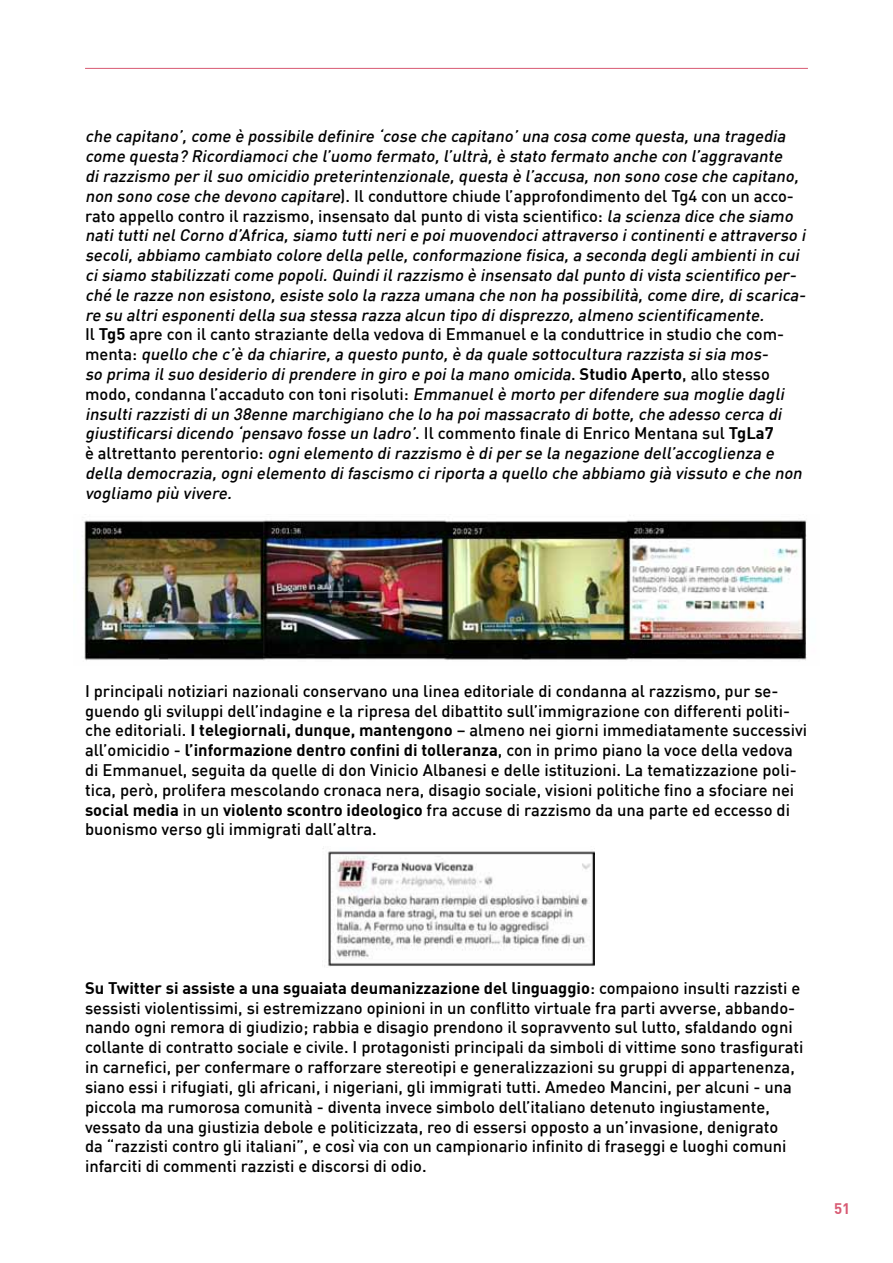
<style>
.page{position:relative;width:893px;height:1263px;background:#fff}
.page>*{position:absolute;margin:0;border:0;box-sizing:border-box;transform-origin:0 0}
.t1{font:italic 500 16.5px/19.8px "DIN";letter-spacing:-.225em;color:#000}
.t2{font:500 16.5px/19.8px "DIN";color:#000}
.t3{font:700 15px "DIN";color:#d85a73}
.s1{font-style:normal}
.s2{font-weight:700;font-style:normal}
.s3{font-weight:700}
</style>
<div class="page">
<hr style="left:85px;top:68px;width:723px;height:1px;background:#d85a73">
<img style="left:323px;top:848px;width:271px;height:119px">
<img style="left:84px;top:520px;width:723px;height:141px">
<p class="t1" style="left:85px;top:126px;width:726px">che capitano’,come è possibile definire ‘cose che capitano’una cosa come questa,una tragedia come questa? Ricordiamociche l’uomo fermato,l’ultrà,è stato fermato anche con l’aggravante dirazzismo per ilsuo omicidio preterintenzionale,questa è l’accusa,non sono cose che capitano, non sono cose che devono capitare<span class="s1">). Il conduttore chiude l’approfondimento del Tg4 con un acco&shy;rato appello contro il razzismo, insensato dal punto di vista scientifico:</span> la scienza dice che siamo natituttinelCorno d’Africa,siamo tuttinerie poimuovendociattraverso icontinentie attraverso i secoli,abbiamo cambiato colore della pelle,conformazione fisica,a seconda degliambientiin cui cisiamo stabilizzaticome popoli.Quindiilrazzismo è insensato dalpunto divista scientifico per&shy;ché le razze non esistono,esiste solo la razza umana che non ha possibilità,come dire,discarica&shy;re su altriesponentidella sua stessa razza alcun tipo didisprezzo,almeno scientificamente.<br><span class="s1">Il</span> <span class="s2">Tg5</span> <span class="s1">apre con il canto straziante della vedova di Emmanuel e la conduttrice in studio che com-<br>m e n t a :</span> quello che c’è da chiarire,a questo punto,è da quale sottocultura razzista sisia mos-<br>so prima ilsuo desiderio diprendere in giro e poila mano omicida<span class="s1">.</span> <span class="s2">S t u d i o A p e rt o</span> <span class="s1">, a l lo st e ss o modo, condanna l’accaduto con toni risoluti:</span> Emmanuelè morto per difendere sua moglie dagli insultirazzistidiun 38enne marchigiano che lo ha poimassacrato dibotte,che adesso cerca di giustificarsidicendo ‘pensavo fosse un ladro’<span class="s1">. I l co m m e n t o fi n a le d i E n ri co M e n ta n a s u l</span> <span class="s2">Tg La 7<br></span><span class="s1">è a lt re t t a n t o p e re n t o r i o :</span> ognielemento dirazzismo è diper se la negazione dell’accoglienza e della democrazia,ognielemento difascismo ciriporta a quello che abbiamo già vissuto e che non vogliamo più vivere.</p>
<p class="t2" style="left:85px;top:680px;width:724px">I principali notiziari nazionali conservano una linea editoriale di condanna al razzismo, pur se&shy;guendo gli sviluppi dell’indagine e la ripresa del dibattito sull’immigrazione con differenti politi&shy;che editoriali. <span class="s3">I telegiornali, dunque, mantengono</span> – almeno nei giorni immediatamente successivi all’omicidio - <span class="s3">l’informazione dentro confini di tolleranza</span>, con in primo piano la voce della vedova di Emmanuel, seguita da quelle di don Vinicio Albanesi e delle istituzioni. La tematizzazione poli&shy;tica, però, prolifera mescolando cronaca nera, disagio sociale, visioni politiche fino a sfociare nei <span class="s3">social media</span> in un <span class="s3">violento scontro ideologico</span> fra accuse di razzismo da una parte ed eccesso di buonismo verso gli immigrati dall’altra.</p>
<p class="t2" style="left:85px;top:977px;width:720px"><span class="s3">Su Twitter si assiste a una sguaiata deumanizzazione del linguaggio</span>: compaiono insulti razzisti e sessisti violentissimi, si estremizzano opinioni in un conflitto virtuale fra parti avverse, abbando&shy;nando ogni remora di giudizio; rabbia e disagio prendono il sopravvento sul lutto, sfaldando ogni collante di contratto sociale e civile. I protagonisti principali da simboli di vittime sono trasfigurati in carnefici, per confermare o rafforzare stereotipi e generalizzazioni su gruppi di appartenenza, siano essi i rifugiati, gli africani, i nigeriani, gli immigrati tutti. Amedeo Mancini, per alcuni - una piccola ma rumorosa comunità - diventa invece simbolo dell’italiano detenuto ingiustamente, vessato da una giustizia debole e politicizzata, reo di essersi opposto a un’invasione, denigrato<br>da “razzisti contro gli italiani”, e così via con un campionario infinito di fraseggi e luoghi comuni infarciti di commenti razzisti e discorsi di odio.</p>
<p class="t3" style="left:834px;top:1199px;width:18px">51</p>
</div>
